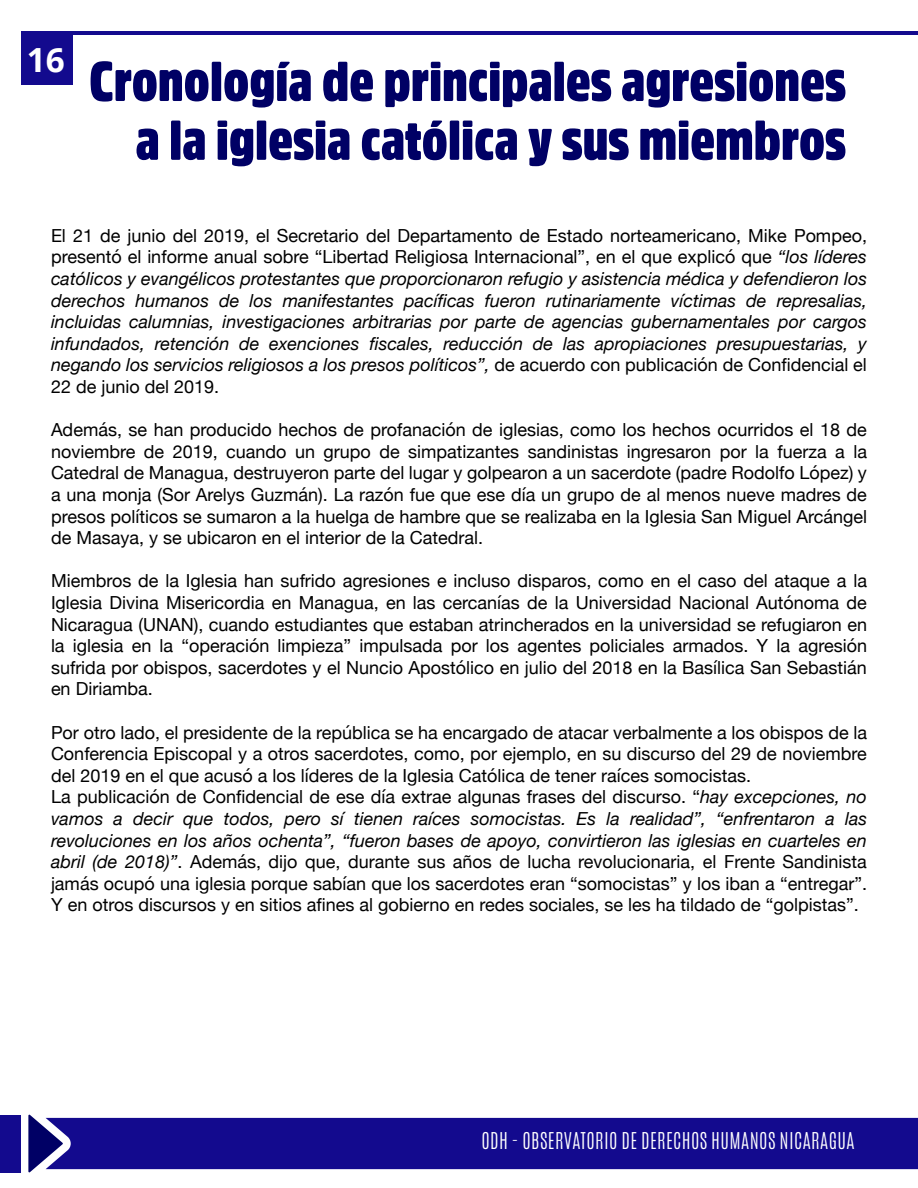
<style>
.page{position:relative;width:918px;height:1188px;background:#fff}
.page>*{position:absolute;margin:0;border:0;box-sizing:border-box;transform-origin:0 0}
.t1{font:900 55.5px/58.8px "Amsi Pro Cond";color:#000065;text-align:right}
.t2{font:700 33.3px "Open Sans";color:#fff}
.t3{font:300 19.35px "Antonio";letter-spacing:.02em;color:#fff}
.t4{font:18px/21.6px "Helvetica Neue";color:#000;text-align:justify}
.t5{font:italic 18px/21.6px "Helvetica Neue";color:#000;text-align:justify}
.s1{font-style:normal}
.s2{font-style:italic}
</style>
<div class="page">
<hr style="left:21px;top:31px;width:897px;height:3px;background:#130a8e">
<div style="left:21px;top:33px;width:52px;height:52px;background:#130a8e"></div>
<div style="left:63px;top:1118px;width:855px;height:51px;background:#130a8e"></div>
<svg style="left:28px;top:1115px;width:35px;height:57px"></svg>
<div style="left:0;top:1115px;width:20px;height:57px;background:#130a8e"></div>
<h2 class="t2" style="left:27px;top:37px;width:40px">16</h2>
<h1 class="t1" style="left:89px;top:51px;width:759px">Cronología de principales agresiones a la iglesia católica y sus miembros</h1>
<p class="t5" style="left:51px;top:226px;width:818px"><span class="s1">El 21 de junio del 2019, el Secretario del Departamento de Estado norteamericano, Mike Pompeo, presentó el informe anual sobre “Libertad Religiosa Internacional”, en el que explicó que</span> “los líderes católicos y evangélicos protestantes que proporcionaron refugio y asistencia médica y defendieron los derechos humanos de los manifestantes pacíficas fueron rutinariamente víctimas de represalias, incluidas calumnias, investigaciones arbitrarias por parte de agencias gubernamentales por cargos infundados, retención de exenciones fiscales, reducción de las apropiaciones presupuestarias, y negando los servicios religiosos a los presos políticos”, <span class="s1">de acuerdo con publicación de Confidencial el 22 de junio del 2019.</span></p>
<p class="t4" style="left:51px;top:420px;width:818px">Además, se han producido hechos de profanación de iglesias, como los hechos ocurridos el 18 de noviembre de 2019, cuando un grupo de simpatizantes sandinistas ingresaron por la fuerza a la Catedral de Managua, destruyeron parte del lugar y golpearon a un sacerdote (padre Rodolfo López) y a una monja (Sor Arelys Guzmán). La razón fue que ese día un grupo de al menos nueve madres de presos políticos se sumaron a la huelga de hambre que se realizaba en la Iglesia San Miguel Arcángel de Masaya, y se ubicaron en el interior de la Catedral.</p>
<p class="t4" style="left:51px;top:571px;width:818px">Miembros de la Iglesia han sufrido agresiones e incluso disparos, como en el caso del ataque a la Iglesia Divina Misericordia en Managua, en las cercanías de la Universidad Nacional Autónoma de Nicaragua (UNAN), cuando estudiantes que estaban atrincherados en la universidad se refugiaron en la iglesia en la “operación limpieza” impulsada por los agentes policiales armados. Y la agresión sufrida por obispos, sacerdotes y el Nuncio Apostólico en julio del 2018 en la Basílica San Sebastián en Diriamba.</p>
<p class="t4" style="left:51px;top:722px;width:818px;text-align:left">Por otro lado, el presidente de la república se ha encargado de atacar verbalmente a los obispos de la Conferencia Episcopal y a otros sacerdotes, como, por ejemplo, en su discurso del 29 de noviembre del 2019 en el que acusó a los líderes de la Iglesia Católica de tener raíces somocistas.<br>La publicación de Confidencial de ese día extrae algunas frases del discurso. “<span class="s2">hay excepciones, no vamos a decir que todos, pero sí tienen raíces somocistas. Es la realidad”, “enfrentaron a las revoluciones en los años ochenta”, “fueron bases de apoyo, convirtieron las iglesias en cuarteles en abril (de 2018)”</span>. Además, dijo que, durante sus años de lucha revolucionaria, el Frente Sandinista jamás ocupó una iglesia porque sabían que los sacerdotes eran “somocistas” y los iban a “entregar”.<br>Y en otros discursos y en sitios afines al gobierno en redes sociales, se les ha tildado de “golpistas”.</p>
<p class="t3" style="left:482px;top:1127px;width:375px">ODH - OBSERVATORIO DE DERECHOS HUMANOS NICARAGUA</p>
</div>
